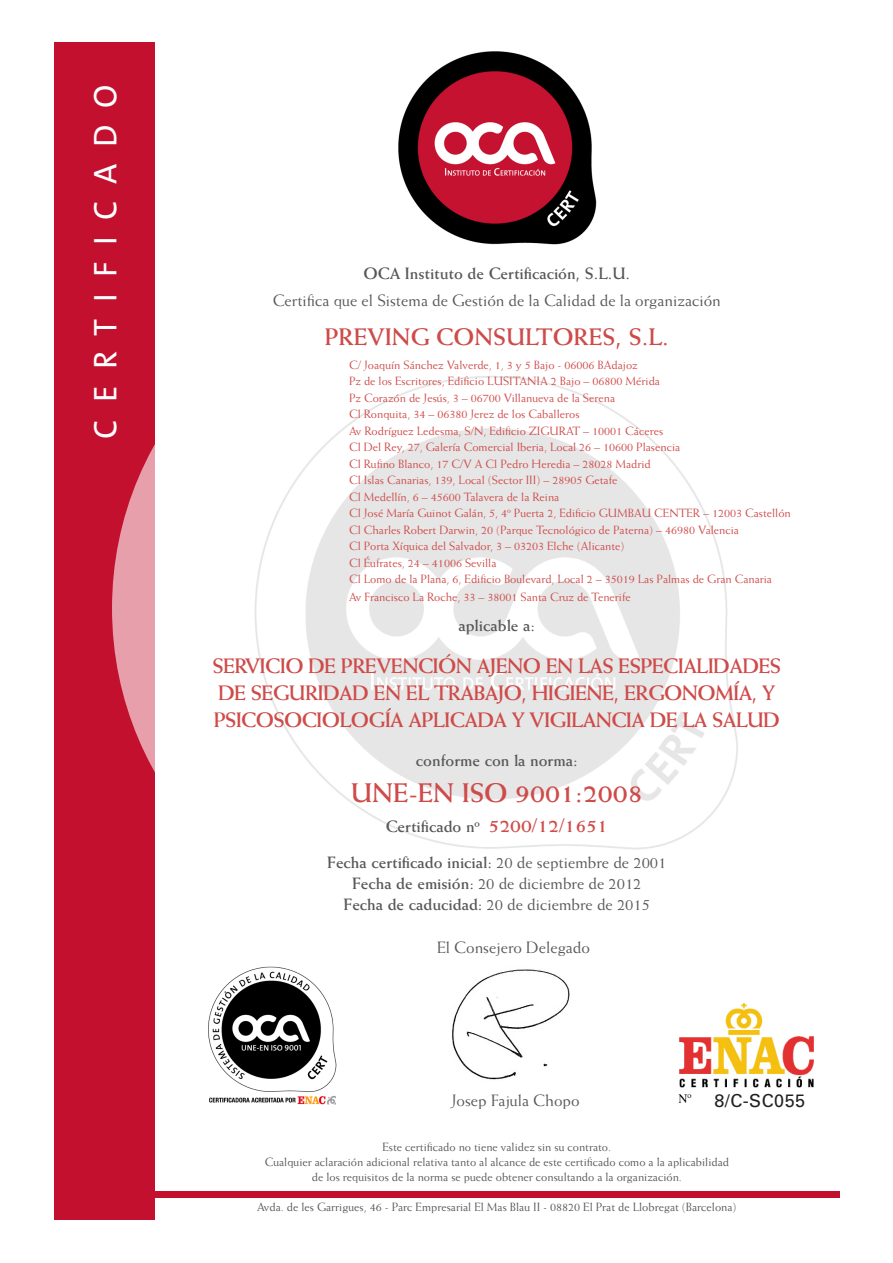
<style>
.page{position:relative;width:893px;height:1263px;background:#fff}
.page>*{position:absolute;margin:0;border:0;box-sizing:border-box;transform-origin:0 0}
.t1{font:33px "The Sans Caps";letter-spacing:.5em;color:#fff}
.t2{font:700 27px "Weiss LT";color:#ce4b49}
.t3{font:700 24px "Weiss LT";color:#ce4b49}
.t4{font:700 21px/27px "Weiss LT";letter-spacing:-.03em;color:#ce4b49}
.t5{font:500 18px "Univers CE";letter-spacing:.025em;color:#231f20}
.t6{font:16.5px "Weiss LT";color:#57585a}
.t7{font:700 16.5px "Weiss LT";color:#57585a}
.t8{font:12px "Weiss LT";color:#ce4b49}
.t9{font:12px "Weiss LT";color:#57585a}
.s1{font-size:19.5px;color:#ce4b49}
.s2{font-weight:400}
.s3{font-weight:700}
</style>
<div class="page">
<img style="left:208px;top:966px;width:128px;height:138px">
<img style="left:255px;top:376px;width:483px;height:474px">
<img style="left:398px;top:51px;width:199px;height:194px">
<div style="left:54px;top:43px;width:101px;height:1177px;background:#c3102f"></div>
<svg style="left:112px;top:444px;width:43px;height:328px"></svg>
<div style="left:145px;top:1191px;width:694px;height:7px;background:#c3102f"></div>
<img style="left:678px;top:1003px;width:135px;height:100px">
<img style="left:452px;top:969px;width:118px;height:111px">
<p class="t1" style="left:78px;top:439px;width:355px;rotate:-90deg">CERTIFICADO</p>
<p class="t7" style="left:363px;top:263px;width:268px">OCA Instituto de Certificación, S.L.U.</p>
<p class="t6" style="left:273px;top:290px;width:450px">Certifica que el Sistema de Gestión de la Calidad de la organización</p>
<p class="t3" style="left:325px;top:322px;width:345px">PREVING CONSULTORES, S.L.</p>
<p class="t8" style="left:349px;top:358px;width:290px">C/ Joaquín Sánchez Valverde, 1, 3 y 5 Bajo - 06006 BAdajoz</p>
<p class="t8" style="left:349px;top:374px;width:313px">Pz de los Escritores, Edificio LUSITANIA 2 Bajo – 06800 Mérida</p>
<p class="t8" style="left:349px;top:391px;width:268px">Pz Corazón de Jesús, 3 – 06700 Villanueva de la Serena</p>
<p class="t8" style="left:349px;top:407px;width:232px">Cl Ronquita, 34 – 06380 Jerez de los Caballeros</p>
<p class="t8" style="left:349px;top:424px;width:316px">Av Rodríguez Ledesma, S/N, Edificio ZIGURAT – 10001 Cáceres</p>
<p class="t8" style="left:349px;top:440px;width:333px">Cl Del Rey, 27, Galería Comercial Iberia, Local 26 – 10600 Plasencia</p>
<p class="t8" style="left:349px;top:457px;width:303px">Cl Rufino Blanco, 17 C/V A Cl Pedro Heredia – 28028 Madrid</p>
<p class="t8" style="left:349px;top:473px;width:270px">Cl Islas Canarias, 139, Local (Sector III) – 28905 Getafe</p>
<p class="t8" style="left:349px;top:490px;width:212px">Cl Medellín, 6 – 45600 Talavera de la Reina</p>
<p class="t8" style="left:349px;top:506px;width:443px">Cl José María Guinot Galán, 5, 4º Puerta 2, Edificio GUMBAU CENTER – 12003 Castellón</p>
<p class="t8" style="left:349px;top:523px;width:391px">Cl Charles Robert Darwin, 20 (Parque Tecnológico de Paterna) – 46980 Valencia</p>
<p class="t8" style="left:349px;top:539px;width:277px">Cl Porta Xíquica del Salvador, 3 – 03203 Elche (Alicante)</p>
<p class="t8" style="left:349px;top:556px;width:149px">Cl Éufrates, 24 – 41006 Sevilla</p>
<p class="t8" style="left:349px;top:572px;width:425px">Cl Lomo de la Plana, 6, Edificio Boulevard, Local 2 – 35019 Las Palmas de Gran Canaria</p>
<p class="t8" style="left:349px;top:590px;width:283px">Av Francisco La Roche, 33 – 38001 Santa Cruz de Tenerife</p>
<p class="t7" style="left:458px;top:616px;width:78px">aplicable a:</p>
<p class="t4" style="left:212px;top:652px;width:570px">SERVICIO DE PREVENCIÓN AJENO EN LAS ESPECIALIDADES<br>DE SEGURIDAD EN EL TRABAJO, HIGIENE, ERGONOMÍA, Y<br>PSICOSOCIOLOGÍA APLICADA Y VIGILANCIA DE LA SALUD</p>
<p class="t7" style="left:416px;top:751px;width:163px">conforme con la norma:</p>
<p class="t2" style="left:351px;top:777px;width:294px">UNE-EN ISO 9001:2008</p>
<p class="t7" style="left:386px;top:817px;width:224px">Certificado nº <span class="s1">5200/12/1651</span></p>
<p class="t7" style="left:327px;top:853px;width:341px">Fecha certificado inicial: <span class="s2">20 de septiembre de 2001</span></p>
<p class="t6" style="left:352px;top:874px;width:291px"><span class="s3">Fecha de emisión:</span> 20 de diciembre de 2012</p>
<p class="t6" style="left:343px;top:895px;width:308px"><span class="s3">Fecha de caducidad:</span> 20 de diciembre de 2015</p>
<p class="t6" style="left:437px;top:938px;width:155px">El Consejero Delegado</p>
<p class="t6" style="left:451px;top:1091px;width:130px">Josep Fajula Chopo</p>
<p class="t5" style="left:714px;top:1090px;width:92px">8/C-SC055</p>
<p class="t9" style="left:382px;top:1140px;width:230px">Este certificado no tiene validez sin su contrato.</p>
<p class="t9" style="left:265px;top:1155px;width:466px">Cualquier aclaración adicional relativa tanto al alcance de este certificado como a la aplicabilidad</p>
<p class="t9" style="left:312px;top:1170px;width:372px">de los requisitos de la norma se puede obtener consultando a la organización.</p>
<p class="t9" style="left:257px;top:1200px;width:481px">Avda. de les Garrigues, 46 - Parc Empresarial El Mas Blau II - 08820 El Prat de Llobregat (Barcelona)</p>
</div>
